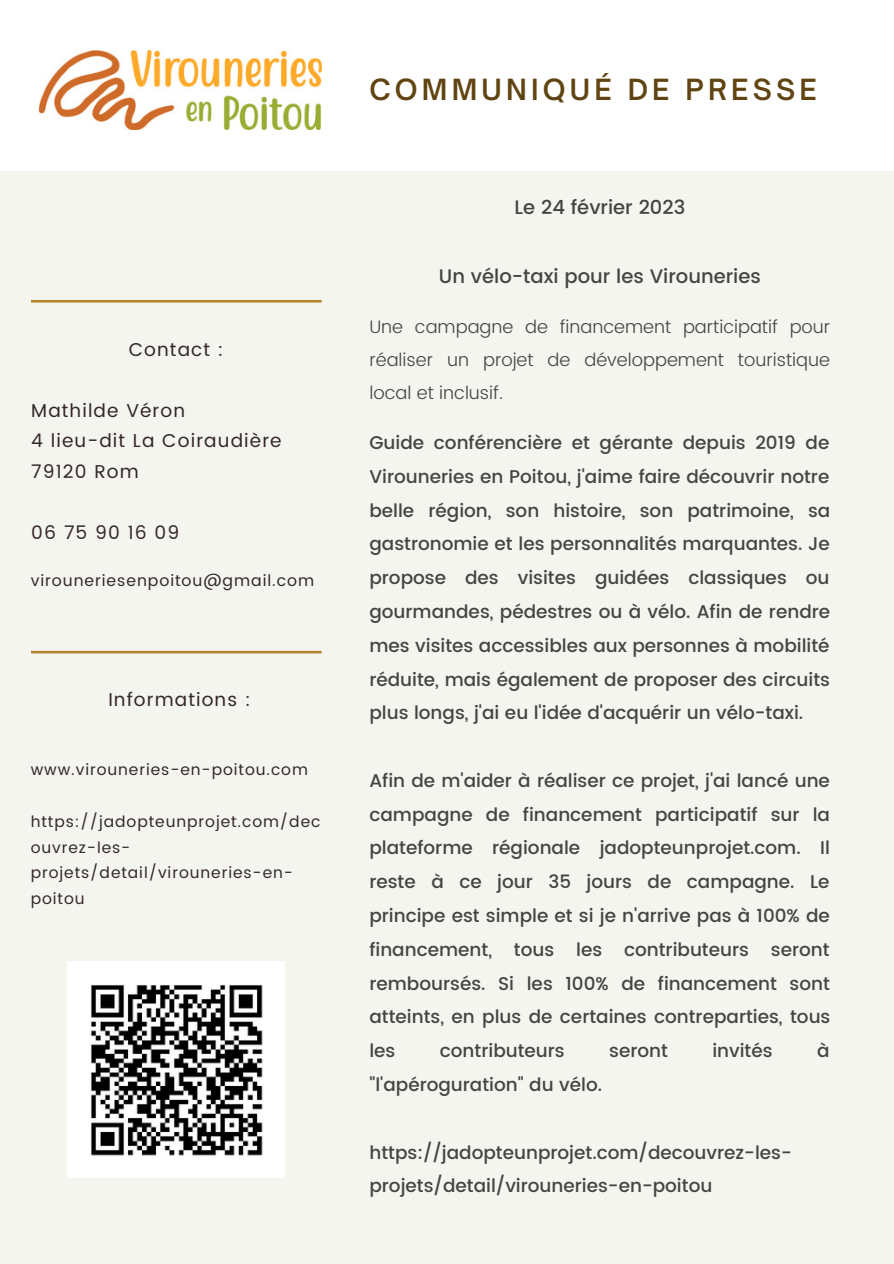
<style>
.page{position:relative;width:894px;height:1264px;background:#fff}
.page>*{position:absolute;margin:0;border:0;box-sizing:border-box;transform-origin:0 0}
.t1{font:600 27.9px "Open Sauce One";letter-spacing:.15em;color:#604412}
.t2{font:500 19.5px "Poppins";color:#444440}
.t3{font:18.6px/30.5px "Poppins";letter-spacing:.06em;color:#32272b}
.t4{font:500 18.45px/33.8px "Poppins";color:#444440;text-align:justify}
.t5{font:300 18px/32.7px "Poppins";color:#444440;text-align:justify}
.t6{font:15.75px "Poppins";letter-spacing:.06em;color:#32272b}
.t7{font:15.6px/26px "Poppins";letter-spacing:.06em;color:#32272b}
</style>
<div class="page">
<div style="left:0;top:0;width:893px;height:1263px;background:#f5f5ef"></div>
<svg style="left:31px;top:300px;width:290px;height:2px"></svg>
<svg style="left:31px;top:651px;width:290px;height:2px"></svg>
<div style="left:0;top:0;width:892px;height:171px;background:#fff"></div>
<img style="left:39px;top:50px;width:282px;height:79px">
<img style="left:68px;top:961px;width:216px;height:216px">
<p class="t3" style="left:129px;top:334px;width:96px">Contact :</p>
<p class="t3" style="left:31px;top:395px;width:252px">Mathilde Véron<br>4 lieu-dit La Coiraudière<br>79120 Rom</p>
<p class="t3" style="left:31px;top:517px;width:149px">06 75 90 16 09</p>
<p class="t6" style="left:31px;top:571px;width:285px">virouneriesenpoitou@gmail.com</p>
<p class="t3" style="left:108px;top:684px;width:144px">Informations :</p>
<p class="t7" style="left:31px;top:756px;width:279px">www.virouneries-en-poitou.com</p>
<p class="t7" style="left:31px;top:808px;width:291px">https://jadopteunprojet.com/dec ouvrez-les&shy;projets/detail/virouneries-en&shy;poitou</p>
<h1 class="t1" style="left:369px;top:72px;width:449px">COMMUNIQUÉ DE PRESSE</h1>
<p class="t2" style="left:514px;top:195px;width:172px">Le 24 février 2023</p>
<p class="t2" style="left:439px;top:265px;width:323px">Un vélo-taxi pour les Virouneries</p>
<p class="t5" style="left:369px;top:311px;width:462px">Une campagne de financement participatif pour réaliser un projet de développement touristique local et inclusif.</p>
<p class="t4" style="left:369px;top:425px;width:462px">Guide conférencière et gérante depuis 2019 de Virouneries en Poitou, j'aime faire découvrir notre belle région, son histoire, son patrimoine, sa gastronomie et les personnalités marquantes. Je propose des visites guidées classiques ou gourmandes, pédestres ou à vélo. Afin de rendre mes visites accessibles aux personnes à mobilité réduite, mais également de proposer des circuits plus longs, j'ai eu l'idée d'acquérir un vélo-taxi.</p>
<p class="t4" style="left:369px;top:763px;width:462px">Afin de m'aider à réaliser ce projet, j'ai lancé une campagne de financement participatif sur la plateforme régionale jadopteunprojet.com. Il reste à ce jour 35 jours de campagne. Le principe est simple et si je n'arrive pas à 100% de financement, tous les contributeurs seront remboursés. Si les 100% de financement sont atteints, en plus de certaines contreparties, tous les</p>
<p class="t4" style="left:439px;top:1033px;width:126px">contributeurs</p>
<p class="t4" style="left:609px;top:1033px;width:60px">seront</p>
<p class="t4" style="left:712px;top:1033px;width:62px">invités</p>
<p class="t4" style="left:816px;top:1033px;width:14px">à</p>
<p class="t4" style="left:369px;top:1067px;width:234px">"l'apéroguration" du vélo.</p>
<p class="t4" style="left:369px;top:1135px;width:424px">https://jadopteunprojet.com/decouvrez-les&shy;projets/detail/virouneries-en-poitou</p>
</div>
